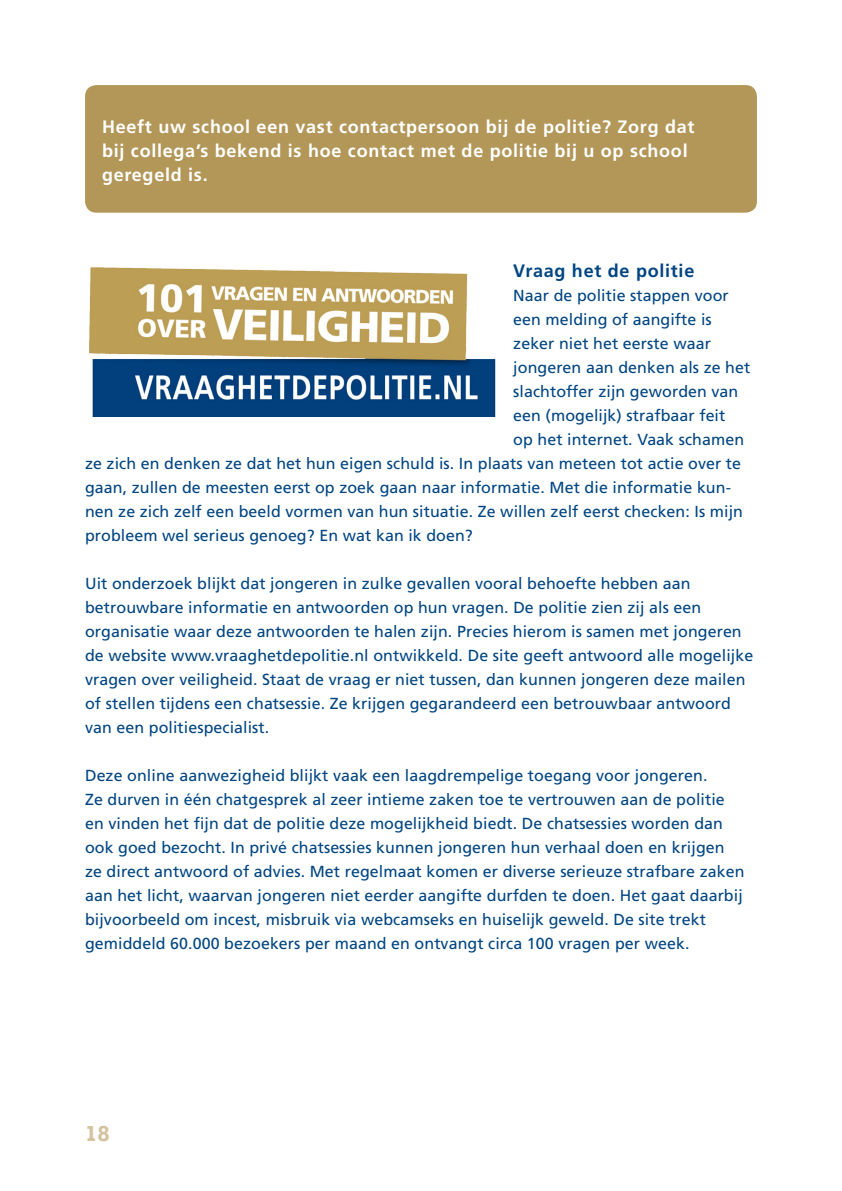
<style>
.page{position:relative;width:842px;height:1191px;background:#fff}
.page>*{position:absolute;margin:0;border:0;box-sizing:border-box;transform-origin:0 0}
.t1{font:700 22.2px "Rockwell";color:#d5c3a0}
.t2{font:700 18px/24px "Frutiger";letter-spacing:.04em;color:#fff}
.t3{font:700 18px "Frutiger";letter-spacing:.04em;color:#004583}
.t4{font:16px/24px "Frutiger";letter-spacing:.005em;color:#004583}
</style>
<div class="page">
<div style="left:85px;top:85px;width:672px;height:128px;background:#b39758;border-radius:11px"></div>
<img style="left:89px;top:267px;width:407px;height:149px">
<p class="t2" style="left:102px;top:115px;width:594px">Heeft uw school een vast contactpersoon bij de politie? Zorg dat bij collega’s bekend is hoe contact met de politie bij u op school geregeld is.</p>
<p class="t3" style="left:513px;top:260px;width:183px">Vraag het de politie</p>
<p class="t4" style="left:513px;top:284px;width:217px">Naar de politie stappen voor</p>
<p class="t4" style="left:513px;top:308px;width:200px">een melding of aangifte is</p>
<p class="t4" style="left:513px;top:332px;width:199px">zeker niet het eerste waar</p>
<p class="t4" style="left:513px;top:356px;width:239px">jongeren aan denken als ze het</p>
<p class="t4" style="left:513px;top:380px;width:227px">slachtoffer zijn geworden van</p>
<p class="t4" style="left:513px;top:404px;width:214px">een (mogelijk) strafbaar feit</p>
<p class="t4" style="left:513px;top:428px;width:232px">op het internet. Vaak schamen</p>
<p class="t4" style="left:85px;top:452px;width:658px">ze zich en denken ze dat het hun eigen schuld is. In plaats van meteen tot actie over te</p>
<p class="t4" style="left:85px;top:476px;width:647px">gaan, zullen de meesten eerst op zoek gaan naar informatie. Met die informatie kun-</p>
<p class="t4" style="left:85px;top:500px;width:659px">nen ze zich zelf een beeld vormen van hun situatie. Ze willen zelf eerst checken: Is mijn</p>
<p class="t4" style="left:85px;top:524px;width:389px">probleem wel serieus genoeg? En wat kan ik doen?</p>
<p class="t4" style="left:85px;top:572px;width:670px">Uit onderzoek blijkt dat jongeren in zulke gevallen vooral behoefte hebben aan betrouwbare informatie en antwoorden op hun vragen. De politie zien zij als een organisatie waar deze antwoorden te halen zijn. Precies hierom is samen met jongeren de website www.vraaghetdepolitie.nl ontwikkeld. De site geeft antwoord alle mogelijke vragen over veiligheid. Staat de vraag er niet tussen, dan kunnen jongeren deze mailen of stellen tijdens een chatsessie. Ze krijgen gegarandeerd een betrouwbaar antwoord van een politiespecialist.</p>
<p class="t4" style="left:85px;top:764px;width:661px">Deze online aanwezigheid blijkt vaak een laagdrempelige toegang voor jongeren.<br>Ze durven in één chatgesprek al zeer intieme zaken toe te vertrouwen aan de politie en vinden het fijn dat de politie deze mogelijkheid biedt. De chatsessies worden dan ook goed bezocht. In privé chatsessies kunnen jongeren hun verhaal doen en krijgen ze direct antwoord of advies. Met regelmaat komen er diverse serieuze strafbare zaken aan het licht, waarvan jongeren niet eerder aangifte durfden te doen. Het gaat daarbij bijvoorbeeld om incest, misbruik via webcamseks en huiselijk geweld. De site trekt gemiddeld 60.000 bezoekers per maand en ontvangt circa 100 vragen per week.</p>
<h1 class="t1" style="left:85px;top:1120px;width:26px">18</h1>
</div>
